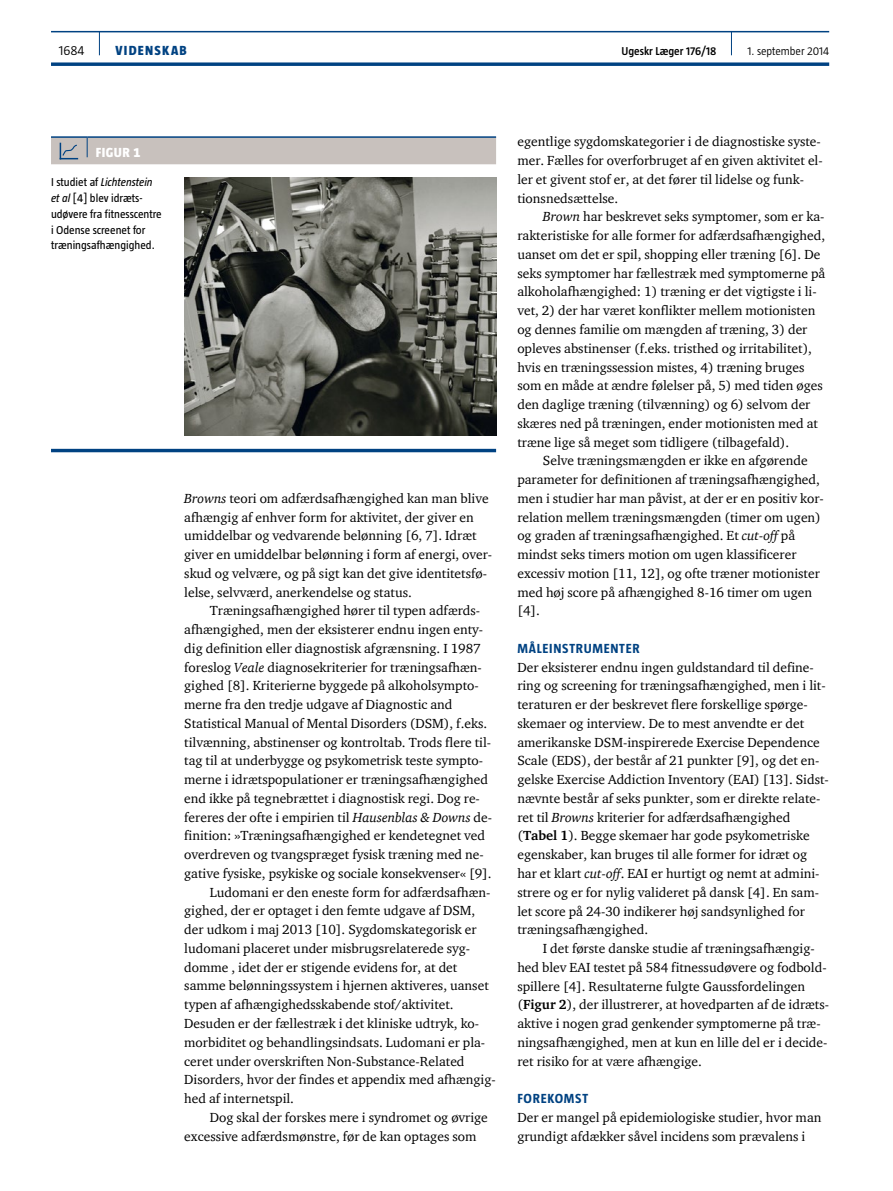
<style>
.page{position:relative;width:893px;height:1191px;background:#fff}
.page>*{position:absolute;margin:0;border:0;box-sizing:border-box;transform-origin:0 0}
.t1{font:13.5px/18.8px "ITC Charter Com";color:#000}
.t2{font:700 13.5px "Taz";letter-spacing:.055em;color:#004282}
.t3{font:800 13.5px "Taz";letter-spacing:.095em;color:#004282}
.t4{font:800 13.5px "Taz";letter-spacing:.035em;color:#fff}
.t5{font:300 13.5px "Taz";color:#000}
.t6{font:11.7px/15.8px "Taz";color:#000}
.t7{font:600 11.7px "Taz";color:#000}
.t8{font:300 11.7px "Taz";color:#000}
.s1{font-style:italic}
.s2{font-weight:700}
</style>
<div class="page">
<hr style="left:51px;top:31px;width:778px;height:1px;background:#004282">
<svg style="left:51px;top:62px;width:778px;height:4px"></svg>
<svg style="left:99px;top:32px;width:1px;height:23px"></svg>
<svg style="left:731px;top:32px;width:1px;height:23px"></svg>
<hr style="left:51px;top:136px;width:36px;height:2px;background:#004282">
<hr style="left:87px;top:136px;width:409px;height:2px;background:#004282">
<div style="left:51px;top:137px;width:445px;height:27px;background:#c8c1bd"></div>
<img style="left:184px;top:177px;width:312px;height:259px">
<hr style="left:51px;top:449px;width:445px;height:3px;background:#004282">
<p class="t5" style="left:59px;top:43px;width:27px">1684</p>
<p class="t3" style="left:115px;top:43px;width:73px">VIDENSKAB</p>
<p class="t7" style="left:621px;top:45px;width:97px">Ugeskr Læger 176/18</p>
<p class="t8" style="left:747px;top:45px;width:83px">1. september 2014</p>
<p class="t4" style="left:96px;top:145px;width:46px">FIGUR 1</p>
<p class="t6" style="left:51px;top:174px;width:112px">I studiet af <span class="s1">Lichtenstein et al</span> [4] blev idræts&shy;udøvere fra fitnesscentre i Odense screenet for træningsafhængighed.</p>
<p class="t1" style="left:184px;top:488px;width:310px"><span class="s1">Browns</span> teori om adfærdsafhængighed kan man blive afhængig af enhver form for aktivitet, der giver en umiddelbar og vedvarende belønning [6, 7]. Idræt giver en umiddelbar belønning i form af energi, over&shy;skud og velvære, og på sigt kan det give identitetsfø&shy;lelse, selvværd, anerkendelse og status.</p>
<p class="t1" style="left:210px;top:601px;width:271px">Træningsafhængighed hører til typen adfærds-</p>
<p class="t1" style="left:184px;top:620px;width:300px">afhængighed, men der eksisterer endnu ingen enty-</p>
<p class="t1" style="left:184px;top:638px;width:298px">dig definition eller diagnostisk afgrænsning. I 1987</p>
<p class="t1" style="left:184px;top:657px;width:299px">foreslog <span class="s1">Veale</span> diagnosekriterier for træningsafhæn-</p>
<p class="t1" style="left:184px;top:676px;width:296px">gighed [8]. Kriterierne byggede på alkoholsympto-</p>
<p class="t1" style="left:184px;top:695px;width:270px">merne fra den tredje udgave af Diagnostic and</p>
<p class="t1" style="left:184px;top:713px;width:304px">Statistical Manual of Mental Disorders (DSM), f.eks.</p>
<p class="t1" style="left:184px;top:732px;width:308px">tilvænning, abstinenser og kontroltab. Trods flere til-</p>
<p class="t1" style="left:184px;top:751px;width:300px">tag til at underbygge og psykometrisk teste sympto-</p>
<p class="t1" style="left:184px;top:770px;width:305px">merne i idrætspopulationer er træningsafhængighed</p>
<p class="t1" style="left:184px;top:788px;width:296px">end ikke på tegnebrættet i diagnostisk regi. Dog re-</p>
<p class="t1" style="left:184px;top:807px;width:309px">fereres der ofte i empirien til <span class="s1">Hausenblas &amp; Downs</span> de-</p>
<p class="t1" style="left:184px;top:826px;width:302px">finition: »Træningsafhængighed er kendetegnet ved</p>
<p class="t1" style="left:184px;top:845px;width:301px">overdreven og tvangspræget fysisk træning med ne-</p>
<p class="t1" style="left:184px;top:863px;width:309px">gative fysiske, psykiske og sociale konsekvenser« [9].</p>
<p class="t1" style="left:210px;top:882px;width:282px">Ludomani er den eneste form for adfærdsafhæn-</p>
<p class="t1" style="left:184px;top:901px;width:293px">gighed, der er optaget i den femte udgave af DSM,</p>
<p class="t1" style="left:184px;top:920px;width:294px">der udkom i maj 2013 [10]. Sygdomskategorisk er</p>
<p class="t1" style="left:184px;top:938px;width:287px">ludomani placeret under misbrugsrelaterede syg-</p>
<p class="t1" style="left:184px;top:957px;width:275px">domme , idet der er stigende evidens for, at det</p>
<p class="t1" style="left:184px;top:976px;width:306px">samme belønningssystem i hjernen aktiveres, uanset</p>
<p class="t1" style="left:184px;top:995px;width:271px">typen af afhængighedsskabende stof/aktivitet.</p>
<p class="t1" style="left:184px;top:1013px;width:296px">Desuden er der fællestræk i det kliniske udtryk, ko-</p>
<p class="t1" style="left:184px;top:1032px;width:302px">morbiditet og behandlingsindsats. Ludomani er pla-</p>
<p class="t1" style="left:184px;top:1051px;width:282px">ceret under overskriften Non-Substance-Related</p>
<p class="t1" style="left:184px;top:1070px;width:313px">Disorders, hvor der findes et appendix med afhængig-</p>
<p class="t1" style="left:184px;top:1088px;width:111px">hed af internetspil.</p>
<p class="t1" style="left:210px;top:1107px;width:280px">Dog skal der forskes mere i syndromet og øvrige</p>
<p class="t1" style="left:184px;top:1126px;width:294px">excessive adfærdsmønstre, før de kan optages som</p>
<p class="t1" style="left:517px;top:132px;width:307px">egentlige sygdomskategorier i de diagnostiske syste&shy;mer. Fælles for overforbruget af en given aktivitet el&shy;ler et givent stof er, at det fører til lidelse og funk&shy;tionsnedsættelse.</p>
<p class="t1" style="left:517px;top:207px;width:310px;text-indent:26px"><span class="s1">Brown</span> har beskrevet seks symptomer, som er ka&shy;rakteristiske for alle former for adfærdsafhængighed, uanset om det er spil, shopping eller træning [6]. De seks symptomer har fællestræk med symptomerne på alkoholafhængighed: 1) træning er det vigtigste i li&shy;vet, 2) der har været konflikter mellem motionisten og dennes familie om mængden af træning, 3) der opleves abstinenser (f.eks. tristhed og irritabilitet), hvis en træningssession mistes, 4) træning bruges som en måde at ændre følelser på, 5) med tiden øges den daglige træning (tilvænning) og 6) selvom der skæres ned på træningen, ender motionisten med at træne lige så meget som tidligere (tilbagefald).</p>
<p class="t1" style="left:517px;top:451px;width:308px;text-indent:26px">Selve træningsmængden er ikke en afgørende parameter for definitionen af træningsafhængighed, men i studier har man påvist, at der er en positiv kor&shy;relation mellem træningsmængden (timer om ugen) og graden af træningsafhængighed. Et <span class="s1">cut-off</span> på mindst seks timers motion om ugen klassificerer excessiv motion [11, 12], og ofte træner motionister med høj score på afhængighed 8-16 timer om ugen [4].</p>
<p class="t2" style="left:517px;top:641px;width:124px">MÅLEINSTRUMENTER</p>
<p class="t1" style="left:517px;top:657px;width:313px">Der eksisterer endnu ingen guldstandard til define&shy;ring og screening for træningsafhængighed, men i lit&shy;teraturen er der beskrevet flere forskellige spørge&shy;skemaer og interview. De to mest anvendte er det amerikanske DSM-inspirerede Exercise Dependence Scale (EDS), der består af 21 punkter [9], og det en&shy;gelske Exercise Addiction Inventory (EAI) [13]. Sidst&shy;nævnte består af seks punkter, som er direkte relate&shy;ret til <span class="s1">Browns</span> kriterier for adfærdsafhængighed (<span class="s2">Tabel 1</span>). Begge skemaer har gode psykometriske egenskaber, kan bruges til alle former for idræt og har et klart <span class="s1">cut-off</span>. EAI er hurtigt og nemt at admini&shy;strere og er for nylig valideret på dansk [4]. En sam&shy;let score på 24-30 indikerer høj sandsynlighed for træningsafhængighed.</p>
<p class="t1" style="left:517px;top:939px;width:313px;text-indent:26px">I det første danske studie af træningsafhængig&shy;hed blev EAI testet på 584 fitnessudøvere og fodbold&shy;spillere [4]. Resultaterne fulgte Gaussfordelingen (<span class="s2">Figur 2</span>), der illustrerer, at hovedparten af de idræts&shy;aktive i nogen grad genkender symptomerne på træ&shy;ningsafhængighed, men at kun en lille del er i decide&shy;ret risiko for at være afhængige.</p>
<p class="t2" style="left:517px;top:1091px;width:72px">FOREKOMST</p>
<p class="t1" style="left:517px;top:1107px;width:306px">Der er mangel på epidemiologiske studier, hvor man grundigt afdækker såvel incidens som prævalens i</p>
</div>
